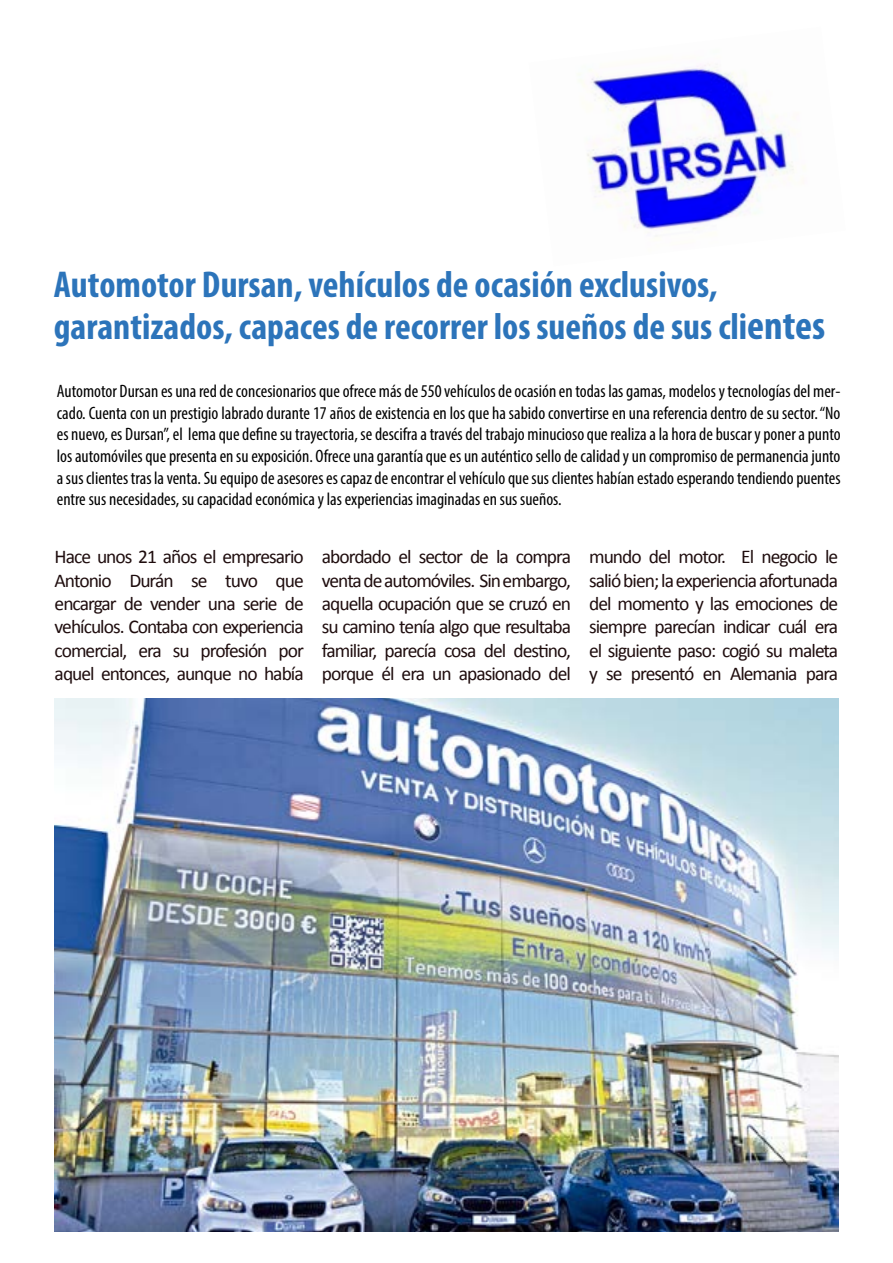
<style>
.page{position:relative;width:893px;height:1263px;background:#fff}
.page>*{position:absolute;margin:0;border:0;box-sizing:border-box;transform-origin:0 0}
.t1{font:700 condensed 37.5px/42px "Myriad Pro";color:#2c74ba}
.t2{font:19.5px/23.4px "Calibri";letter-spacing:-.05em;color:#1f0d0e;text-align:justify}
.t3{font:condensed 18px/21.6px "Myriad Pro";color:#000;text-align:justify}
.s1{font-size:40.5px}
</style>
<div class="page">
<img style="left:55px;top:699px;width:783px;height:532px">
<img style="left:578px;top:64px;width:227px;height:173px">
<h1 class="t1" style="left:54px;top:263px;width:773px">Automotor Dursan, vehículos de ocasión exclusivos, garantizados, capaces de recorrer los sueños de sus cli<span class="s1">entes</span></h1>
<p class="t3" style="left:57px;top:380px;width:785px">Automotor Dursan es una red de concesionarios que ofrece más de 550 vehículos de ocasión en todas las gamas, modelos y tecnologías del mer&shy;cado. Cuenta con un prestigio labrado durante 17 años de existencia en los que ha sabido convertirse en una referencia dentro de su sector. “No es nuevo, es Dursan”, el lema que define su trayectoria, se descifra a través del trabajo minucioso que realiza a la hora de buscar y poner a punto los automóviles que presenta en su exposición. Ofrece una garantía que es un auténtico sello de calidad y un compromiso de permanencia junto a sus clientes tras la venta. Su equipo de asesores es capaz de encontrar el vehículo que sus clientes habían estado esperando tendiendo puentes entre sus necesidades, su capacidad económica y las experiencias imaginadas en sus sueños.</p>
<p class="t2" style="left:55px;top:545px;width:251px">Hace unos 21 años el empresario Antonio Durán se tuvo que encargar de vender una serie de vehículos. Contaba con experiencia comercial, era su profesión por aquel entonces, aunque no había</p>
<p class="t2" style="left:322px;top:545px;width:251px">abordado el sector de la compra venta de automóviles. Sin embargo, aquella ocupación que se cruzó en su camino tenía algo que resultaba familiar, parecía cosa del destino, porque él era un apasionado del</p>
<p class="t2" style="left:589px;top:545px;width:251px">mundo del motor. El negocio le salió bien; la experiencia afortunada del momento y las emociones de siempre parecían indicar cuál era el siguiente paso: cogió su maleta y se presentó en Alemania para</p>
</div>
